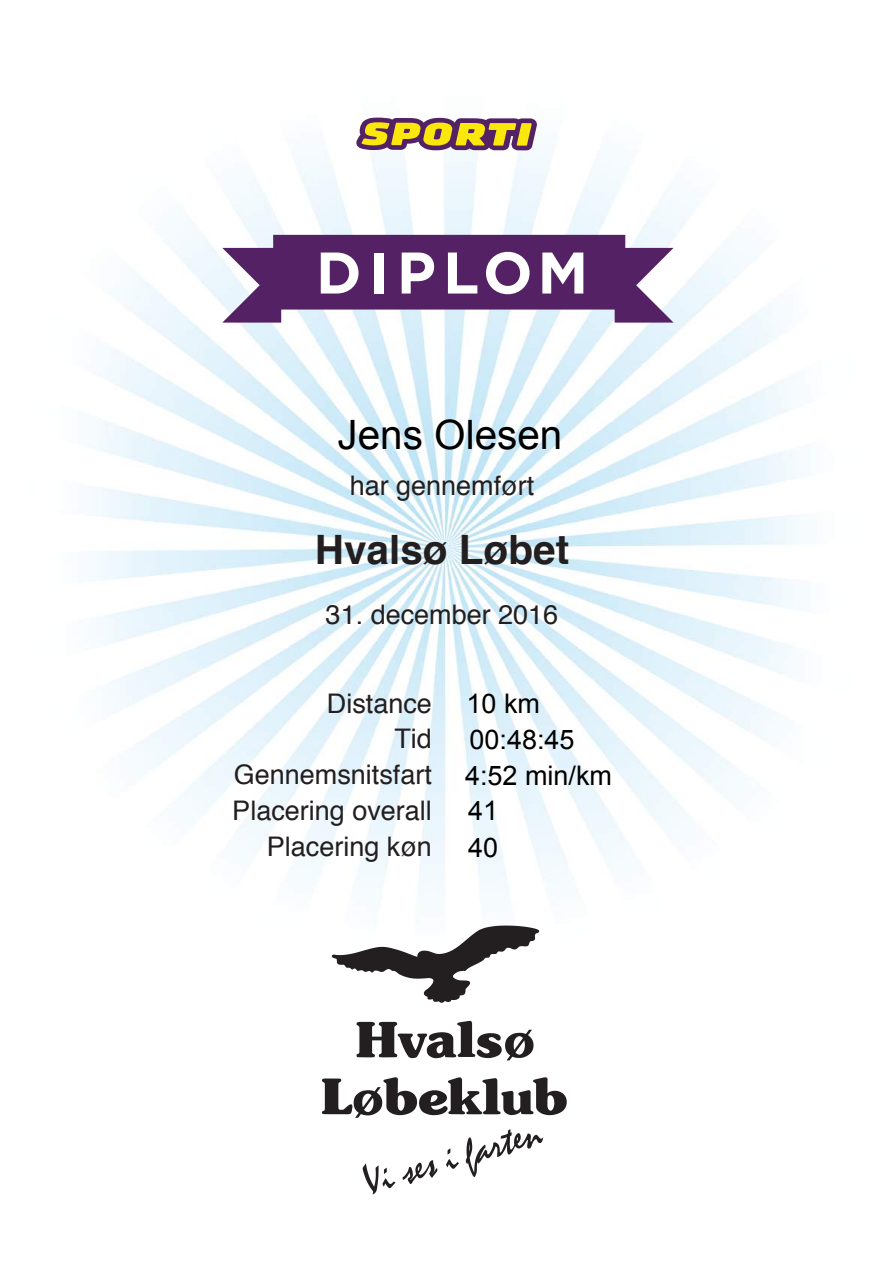
<style>
.page{position:relative;width:893px;height:1263px;background:#fff}
.page>*{position:absolute;margin:0;border:0;box-sizing:border-box;transform-origin:0 0}
.t1{font:700 58.5px "Gotham";letter-spacing:.12em;color:#fff}
.t2{font:700 40.5px "Helvetica";color:#231f20}
.t3{font:40.5px "Arial";color:#000}
.t4{font:27px/36px "Helvetica";color:#231f20;text-align:right}
.t5{font:27px/37.5px "Arial";color:#000}
</style>
<div class="page">
<img style="left:84px;top:117px;width:727px;height:1078px">
<svg style="left:356px;top:118px;width:181px;height:32px;background:#a9884d"></svg>
<svg style="left:222px;top:235px;width:451px;height:88px;background:#764f85"></svg>
<svg style="left:332px;top:925px;width:207px;height:78px"></svg>
<svg style="left:322px;top:1077px;width:245px;height:41px"></svg>
<svg style="left:357px;top:1021px;width:176px;height:39px"></svg>
<svg style="left:363px;top:1163px;width:32px;height:31px"></svg>
<svg style="left:402px;top:1160px;width:35px;height:24px"></svg>
<svg style="left:446px;top:1148px;width:13px;height:21px"></svg>
<svg style="left:466px;top:1129px;width:77px;height:48px"></svg>
<h1 class="t1" style="left:316px;top:239px;width:274px">DIPLOM</h1>
<h2 class="t3" style="left:337px;top:413px;width:227px">Jens Olesen</h2>
<p class="t4" style="left:350px;top:468px;width:186px">har gennemført</p>
<h2 class="t2" style="left:315px;top:517px;width:256px">Hvalsø Løbet</h2>
<p class="t4" style="left:326px;top:597px;width:234px">31. december 2016</p>
<p class="t4" style="left:232px;top:686px;width:201px">Distance<br>Tid<br>Gennemsnitsfart<br>Placering overall<br>Placering køn</p>
<p class="t5" style="left:466px;top:685px;width:75px">10 km</p>
<p class="t5" style="left:465px;top:722px;width:148px;line-height:36px">00:48:45<br>4:52 min/km</p>
<p class="t5" style="left:468px;top:791px;width:32px">41<br>40</p>
</div>
